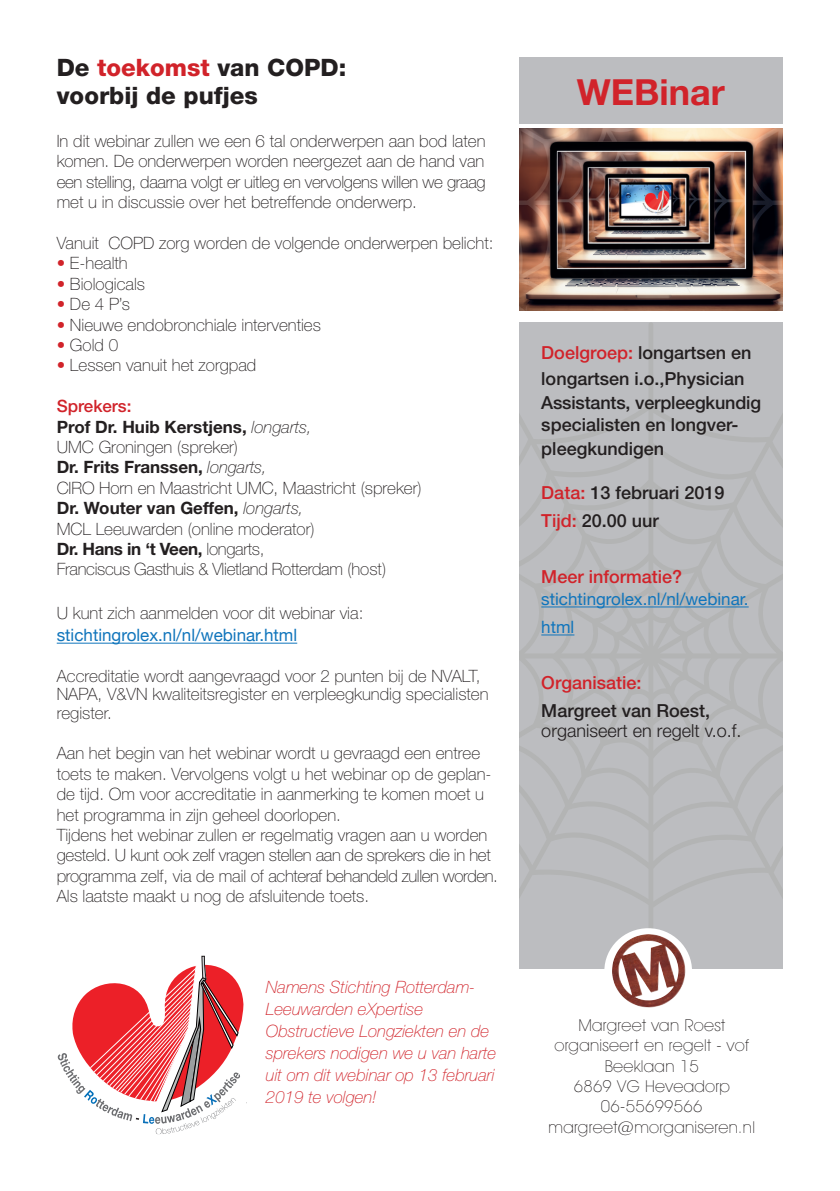
<style>
.page{position:relative;width:840px;height:1191px;background:#fff}
.page>*{position:absolute;margin:0;border:0;box-sizing:border-box;transform-origin:0 0}
.t1{font:700 36px "Helvetica Neue";color:#d1232a}
.t2{font:800 24px/28.8px "Helvetica Neue";color:#231f20}
.t3{font:500 18px/26px "Helvetica Neue";color:#231f20}
.t4{font:500 18px "Helvetica Neue";color:#d1232a}
.t5{font:300 18px "Helvetica Neue";color:#231f20}
.t6{font:100 17px/20.4px "Helvetica Neue";color:#231f20}
.t7{font:italic 100 17px/22px "Helvetica Neue";color:#d1232a}
.t8{font:17px/28px "Helvetica Neue";color:#1075bc}
.t9{font:200 16.4px/20.4px "Avant Garde IT Cby BT";letter-spacing:.02em;color:#231f20;text-align:center}
.s1{color:#d1232a}
.s2{font-weight:500;color:#d1232a}
.s3{font-weight:700}
.s4{font-style:italic}
</style>
<div class="page">
<svg style="left:519px;top:322px;width:264px;height:647px;background:#babbbd"></svg>
<div style="left:517px;top:57px;width:266px;height:67px;background:#bcbdc0"></div>
<hr style="left:541px;top:606px;width:207px;height:1px;background:#1075bc">
<hr style="left:541px;top:634px;width:33px;height:1px;background:#1075bc">
<svg style="left:604px;top:928px;width:87px;height:86px"></svg>
<img style="left:633px;top:934px;width:15px;height:3px">
<img style="left:519px;top:128px;width:264px;height:182px">
<hr style="left:57px;top:643px;width:240px;height:1px;background:#1075bc">
<svg style="left:57px;top:955px;width:190px;height:179px"></svg>
<h2 class="t2" style="left:57px;top:53px;width:291px">De <span class="s1">toekomst</span> van COPD: voorbij de pufjes</h2>
<p class="t6" style="left:57px;top:131px;width:430px;text-align:justify">In dit webinar zullen we een 6 tal onderwerpen aan bod laten komen. De onderwerpen worden neergezet aan de hand van een stelling, daarna volgt er uitleg en vervolgens willen we graag met u in discussie over het betreffende onderwerp.</p>
<p class="t6" style="left:57px;top:233px;width:438px">Vanuit COPD zorg worden de volgende onderwerpen belicht:</p>
<p class="t6" style="left:57px;top:253px;width:72px"><span class="s1">•</span> E-health</p>
<p class="t6" style="left:57px;top:273px;width:90px"><span class="s1">•</span> Biologicals</p>
<p class="t6" style="left:57px;top:294px;width:75px"><span class="s1">•</span> De 4 P’s</p>
<p class="t6" style="left:57px;top:314px;width:265px"><span class="s1">•</span> Nieuwe endobronchiale interventies</p>
<p class="t6" style="left:57px;top:335px;width:63px"><span class="s1">•</span> Gold 0</p>
<p class="t6" style="left:57px;top:355px;width:201px"><span class="s1">•</span> Lessen vanuit het zorgpad</p>
<p class="t6" style="left:57px;top:396px;width:366px"><span class="s2">Sprekers:<br></span><span class="s3">Prof Dr. Huib Kerstjens,</span> <span class="s4">longarts,<br></span>UMC Groningen (spreker)<br><span class="s3">Dr. Frits Franssen,</span> <span class="s4">longarts,<br></span>CIRO Horn en Maastricht UMC, Maastricht (spreker)<br><span class="s3">Dr. Wouter van Geffen,</span> <span class="s4">longarts,<br></span>MCL Leeuwarden (online moderator)<br><span class="s3">Dr. Hans in ‘t Veen,</span> longarts,<br>Franciscus Gasthuis &amp; Vlietland Rotterdam (host)</p>
<p class="t6" style="left:57px;top:603px;width:308px">U kunt zich aanmelden voor dit webinar via:</p>
<p class="t8" style="left:57px;top:622px;width:242px">stichtingrolex.nl/nl/webinar.html</p>
<p class="t6" style="left:57px;top:666px;width:433px;line-height:18.4px">Accreditatie wordt aangevraagd voor 2 punten bij de NVALT,<br>NAPA, V&amp;VN kwaliteitsregister en verpleegkundig specialisten register.</p>
<p class="t6" style="left:57px;top:743px;width:442px">Aan het begin van het webinar wordt u gevraagd een entree toets te maken. Vervolgens volgt u het webinar op de geplan&shy;de tijd. Om voor accreditatie in aanmerking te komen moet u het programma in zijn geheel doorlopen.<br>Tijdens het webinar zullen er regelmatig vragen aan u worden gesteld. U kunt ook zelf vragen stellen aan de sprekers die in het programma zelf, via de mail of achteraf behandeld zullen worden.<br>Als laatste maakt u nog de afsluitende toets.</p>
<p class="t7" style="left:266px;top:976px;width:232px">Namens Stichting Rotterdam-<br>Leeuwarden eXpertise<br>Obstructieve Longziekten en de sprekers nodigen we u van harte uit om dit webinar op 13 februari<br>2019 te volgen!</p>
<h1 class="t1" style="left:576px;top:70px;width:149px">WEBinar</h1>
<p class="t3" style="left:541px;top:339px;width:212px"><span class="s1">Doelgroep:</span> longartsen en longartsen i.o.,Physician</p>
<p class="t3" style="left:541px;top:391px;width:221px;line-height:22px">Assistants, verpleegkundig specialisten en longver-</p>
<p class="t3" style="left:541px;top:435px;width:124px">pleegkundigen</p>
<p class="t3" style="left:541px;top:478px;width:185px;line-height:28px"><span class="s1">Data:</span> 13 februari 2019<br><span class="s1">Tijd:</span> 20.00 uur</p>
<p class="t4" style="left:541px;top:566px;width:142px">Meer informatie?</p>
<p class="t8" style="left:541px;top:586px;width:209px">stichtingrolex.nl/nl/webinar. html</p>
<p class="t4" style="left:541px;top:672px;width:102px">Organisatie:</p>
<p class="t3" style="left:541px;top:697px;width:170px">Margreet van Roest,</p>
<p class="t5" style="left:541px;top:720px;width:202px">organiseert en regelt v.o.f.</p>
<p class="t9" style="left:548px;top:1014px;width:208px">Margreet van Roest organiseert en regelt - vof<br>Beeklaan 15<br>6869 VG Heveadorp<br>06-55699566 margreet@morganiseren.nl</p>
</div>
